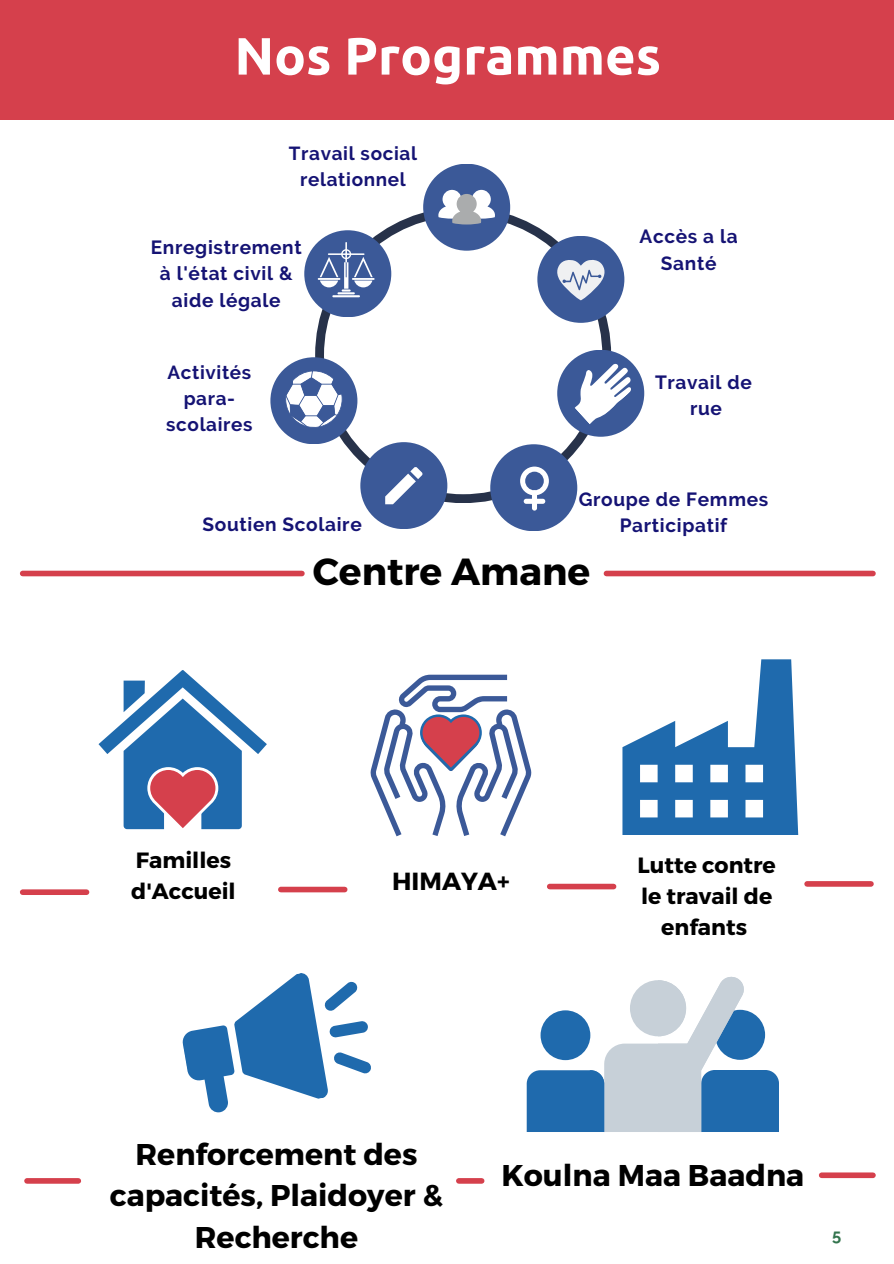
<style>
.page{position:relative;width:894px;height:1264px;background:#fff}
.page>*{position:absolute;margin:0;border:0;box-sizing:border-box;transform-origin:0 0}
.t1{font:700 52.5px "Ubuntu";color:#fff}
.t2{font:700 37.8px "Montserrat";color:#000}
.t3{font:700 30px/41.7px "Montserrat";color:#000;text-align:center}
.t4{font:700 24.75px "Montserrat";color:#000}
.t5{font:700 22.05px/30.6px "Montserrat";color:#000}
.t6{font:700 19.05px/26.5px "Raleway";letter-spacing:.035em;color:#151374;text-align:center}
.t7{font:700 18.9px/26px "Raleway";letter-spacing:.035em;color:#151374;text-align:center}
.t8{font:700 16.5px "Raleway";color:#33744d}
</style>
<div class="page">
<div style="left:0;top:0;width:893px;height:120px;background:#d5404c"></div>
<div style="left:23px;top:570px;width:279px;height:6px;background:#d5404c"></div>
<div style="left:606px;top:570px;width:266px;height:6px;background:#d5404c"></div>
<div style="left:23px;top:889px;width:63px;height:6px;background:#d5404c"></div>
<div style="left:458px;top:1178px;width:23px;height:5px;background:#d5404c"></div>
<div style="left:27px;top:1178px;width:51px;height:5px;background:#d5404c"></div>
<div style="left:821px;top:1172px;width:51px;height:6px;background:#d5404c"></div>
<svg style="left:526px;top:976px;width:252px;height:155px"></svg>
<svg style="left:182px;top:973px;width:189px;height:140px"></svg>
<svg style="left:315px;top:207px;width:296px;height:296px"></svg>
<div style="left:537px;top:236px;width:87px;height:87px;background:#3b5998;border-radius:50%"></div>
<svg style="left:557px;top:260px;width:47px;height:40px"></svg>
<div style="left:490px;top:444px;width:87px;height:87px;background:#3b5998;border-radius:50%"></div>
<svg style="left:520px;top:466px;width:28px;height:29px"></svg>
<div style="left:532px;top:490px;width:5px;height:20px;background:#fff;border-radius:3px"></div>
<div style="left:523px;top:499px;width:22px;height:5px;background:#fff;border-radius:3px"></div>
<div style="left:304px;top:230px;width:87px;height:87px;background:#3b5998;border-radius:50%"></div>
<hr style="left:332px;top:295px;width:28px;height:2px;background:#fff">
<hr style="left:317px;top:278px;width:23px;height:2px;background:#fff">
<hr style="left:352px;top:278px;width:22px;height:2px;background:#fff">
<svg style="left:319px;top:242px;width:53px;height:52px"></svg>
<div style="left:360px;top:442px;width:87px;height:87px;background:#3b5998;border-radius:50%"></div>
<svg style="left:385px;top:467px;width:37px;height:37px"></svg>
<div style="left:423px;top:164px;width:87px;height:87px;background:#3b5998;border-radius:50%"></div>
<svg style="left:438px;top:190px;width:57px;height:34px"></svg>
<div style="left:270px;top:357px;width:87px;height:87px;background:#3b5998;border-radius:50%"></div>
<svg style="left:285px;top:371px;width:57px;height:57px"></svg>
<div style="left:557px;top:350px;width:87px;height:87px;background:#3b5998;border-radius:50%"></div>
<svg style="left:561px;top:350px;width:79px;height:77px"></svg>
<div style="left:281px;top:886px;width:63px;height:6px;background:#d5404c"></div>
<div style="left:549px;top:883px;width:64px;height:6px;background:#d5404c"></div>
<div style="left:806px;top:881px;width:64px;height:5px;background:#d5404c"></div>
<svg style="left:98px;top:670px;width:169px;height:160px"></svg>
<svg style="left:370px;top:674px;width:161px;height:162px"></svg>
<svg style="left:622px;top:659px;width:175px;height:176px"></svg>
<p class="t1" style="left:234px;top:26px;width:428px">Nos Programmes</p>
<p class="t7" style="left:289px;top:140px;width:130px">Travail social relationnel</p>
<p class="t6" style="left:151px;top:234px;width:152px">Enregistrement</p>
<p class="t6" style="left:160px;top:260px;width:134px">à l'état civil &amp;</p>
<p class="t6" style="left:172px;top:287px;width:110px">aide légale</p>
<p class="t7" style="left:166px;top:359px;width:88px">Activités para&shy;scolaires</p>
<p class="t6" style="left:202px;top:511px;width:161px">Soutien Scolaire</p>
<p class="t6" style="left:639px;top:223px;width:100px">Accès a la<br>Santé</p>
<p class="t6" style="left:655px;top:368px;width:98px">Travail de</p>
<p class="t6" style="left:690px;top:395px;width:33px">rue</p>
<p class="t6" style="left:578px;top:486px;width:191px">Groupe de Femmes<br>Participatif</p>
<p class="t2" style="left:313px;top:547px;width:279px">Centre Amane</p>
<p class="t5" style="left:131px;top:844px;width:106px">Familles d'Accueil</p>
<p class="t4" style="left:392px;top:865px;width:119px">HIMAYA+</p>
<p class="t5" style="left:637px;top:849px;width:140px;text-align:center">Lutte contre le travail de enfants</p>
<p class="t3" style="left:110px;top:1131px;width:334px">Renforcement des capacités, Plaidoyer &amp;<br>Recherche</p>
<p class="t3" style="left:501px;top:1152px;width:304px">Koulna Maa Baadna</p>
<h1 class="t8" style="left:832px;top:1225px;width:11px">5</h1>
</div>
